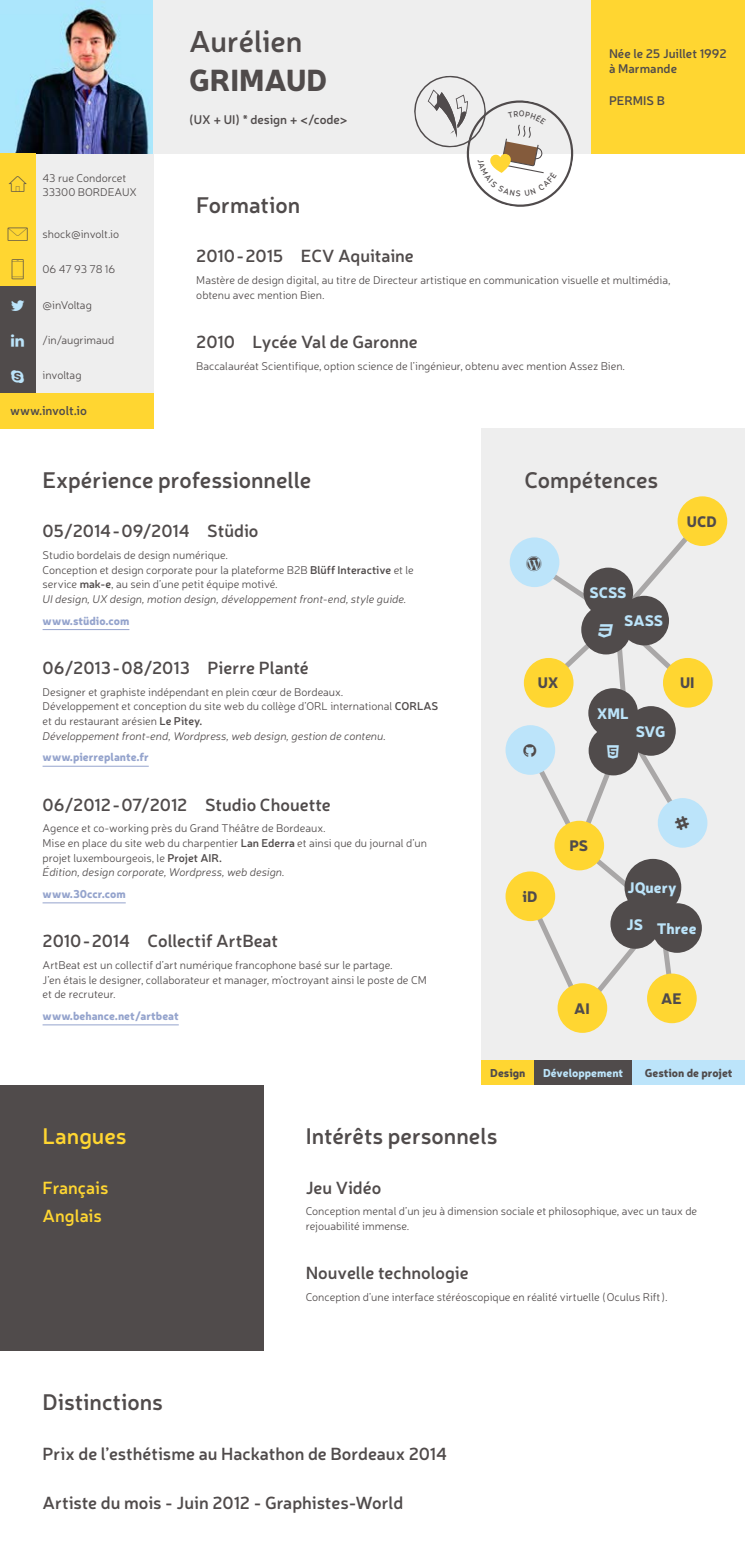
<style>
.page{position:relative;width:745px;height:1560px;background:#fff}
.page>*{position:absolute;margin:0;border:0;box-sizing:border-box;transform-origin:0 0}
.t1{font:600 30px "Neris";color:#504b4b}
.t2{font:900 30px "Neris";color:#504b4b}
.t3{font:600 22.5px "Neris";color:#504b4b}
.t4{font:600 22.5px "Neris";color:#ffd631}
.t5{font:600 17.5px "Neris";color:#504b4b}
.t6{font:600 17.5px/28px "Neris";color:#ffd631}
.t7{font:900 15px "Neris";color:#bce4fa}
.t8{font:900 15px "Neris";color:#504b4b}
.t9{font:600 12.5px/15px "Neris";color:#504b4b}
.t10{font:300 11.25px/14.6px "Neris";color:#504b4b}
.t11{font:900 11.25px "Neris";color:#95a4cd}
.t12{font:900 11.25px "Neris";color:#504b4b}
.t13{font:900 11.25px "Neris";color:#bce4fa}
.s1{font-weight:600}
.s2{font-style:italic}
</style>
<div class="page">
<img style="left:0;top:0;width:154px;height:154px">
<div style="left:0;top:154px;width:154px;height:274px;background:#eee"></div>
<div style="left:591px;top:0;width:153px;height:154px;background:#ffd631"></div>
<div style="left:481px;top:428px;width:263px;height:656px;background:#eee"></div>
<hr style="left:43px;top:629px;width:86px;height:1px;background:#95a4cd">
<hr style="left:43px;top:765px;width:106px;height:1px;background:#95a4cd">
<hr style="left:43px;top:902px;width:83px;height:1px;background:#95a4cd">
<hr style="left:43px;top:1024px;width:136px;height:1px;background:#95a4cd">
<div style="left:154px;top:0;width:437px;height:154px;background:#eee"></div>
<div style="left:0;top:154px;width:35px;height:62px;background:#ffd631"></div>
<div style="left:0;top:216px;width:35px;height:35px;background:#ffd631"></div>
<div style="left:0;top:251px;width:35px;height:35px;background:#ffd631"></div>
<div style="left:0;top:286px;width:35px;height:36px;background:#504b4b"></div>
<div style="left:0;top:322px;width:35px;height:35px;background:#504b4b"></div>
<div style="left:0;top:357px;width:35px;height:36px;background:#504b4b"></div>
<div style="left:0;top:393px;width:154px;height:35px;background:#ffd631"></div>
<div style="left:0;top:1084px;width:263px;height:266px;background:#504b4b"></div>
<div style="left:509px;top:537px;width:50px;height:50px;background:#bce4fa;border-radius:50%"></div>
<div style="left:505px;top:725px;width:50px;height:49px;background:#bce4fa;border-radius:50%"></div>
<div style="left:662px;top:658px;width:50px;height:49px;background:#ffd631;border-radius:50%"></div>
<div style="left:677px;top:496px;width:49px;height:50px;background:#ffd631;border-radius:50%"></div>
<div style="left:557px;top:983px;width:49px;height:49px;background:#ffd631;border-radius:50%"></div>
<div style="left:646px;top:973px;width:50px;height:50px;background:#ffd631;border-radius:50%"></div>
<div style="left:505px;top:871px;width:50px;height:50px;background:#ffd631;border-radius:50%"></div>
<div style="left:481px;top:1059px;width:52px;height:25px;background:#ffd631"></div>
<div style="left:533px;top:1059px;width:99px;height:25px;background:#504b4b"></div>
<div style="left:632px;top:1059px;width:112px;height:25px;background:#bce4fa"></div>
<svg style="left:523px;top:514px;width:184px;height:503px"></svg>
<svg style="left:414px;top:75px;width:160px;height:132px"></svg>
<p class="t10" style="left:43px;top:170px;width:96px">43 rue Condorcet<br>33300 BORDEAUX</p>
<p class="t10" style="left:43px;top:226px;width:78px">shock@involt.io</p>
<p class="t10" style="left:43px;top:261px;width:74px">06 47 93 78 16</p>
<p class="t10" style="left:43px;top:297px;width:51px">@inVoltag</p>
<p class="t10" style="left:43px;top:332px;width:73px">/in/augrimaud</p>
<p class="t10" style="left:43px;top:368px;width:40px">involtag</p>
<p class="t9" style="left:10px;top:403px;width:78px">www.involt.io</p>
<h1 class="t1" style="left:189px;top:21px;width:115px">Aurélien</h1>
<h1 class="t2" style="left:189px;top:58px;width:139px">GRIMAUD</h1>
<p class="t9" style="left:189px;top:111px;width:160px">(UX + UI) * design + &lt;/code&gt;</p>
<p class="t9" style="left:608px;top:45px;width:119px">Née le 25 Juillet 1992 à Marmande</p>
<p class="t9" style="left:608px;top:93px;width:57px">PERMIS B</p>
<h2 class="t3" style="left:196px;top:190px;width:105px">Formation</h2>
<h3 class="t5" style="left:196px;top:244px;width:219px">2010 - 2015 ECV Aquitaine</h3>
<p class="t10" style="left:196px;top:272px;width:475px">Mastère de design digital, au titre de Directeur artistique en communication visuelle et multimédia, obtenu avec mention Bien.</p>
<h3 class="t5" style="left:196px;top:330px;width:223px">2010 Lycée Val de Garonne</h3>
<p class="t10" style="left:196px;top:358px;width:430px">Baccalauréat Scientifique, option science de l’ingénieur, obtenu avec mention Assez Bien.</p>
<h2 class="t3" style="left:43px;top:464px;width:270px">Expérience professionnelle</h2>
<h2 class="t3" style="left:524px;top:464px;width:135px">Compétences</h2>
<h3 class="t5" style="left:43px;top:519px;width:217px">05/2014 - 09/2014 Stüdio</h3>
<p class="t10" style="left:43px;top:547px;width:372px">Studio bordelais de design numérique.<br>Conception et design corporate pour la plateforme B2B <span class="s1">Blüff Interactive</span> et le service <span class="s1">mak-e</span>, au sein d’une petit équipe motivé.<br><span class="s2">UI design, UX design, motion design, développement front-end, style guide.</span></p>
<p class="t11" style="left:43px;top:612px;width:88px">www.stüdio.com</p>
<h3 class="t5" style="left:43px;top:655px;width:267px">06/2013 - 08/2013 Pierre Planté</h3>
<p class="t10" style="left:43px;top:684px;width:397px">Designer et graphiste indépendant en plein cœur de Bordeaux.<br>Développement et conception du site web du collège d’ORL international <span class="s1">CORLAS </span>et du restaurant arésien <span class="s1">Le Pitey.<br></span><span class="s2">Développement front-end, Wordpress, web design, gestion de contenu.</span></p>
<p class="t11" style="left:43px;top:748px;width:108px">www.pierreplante.fr</p>
<h3 class="t5" style="left:43px;top:792px;width:289px">06/2012 - 07/2012 Studio Chouette</h3>
<p class="t10" style="left:43px;top:820px;width:386px">Agence et co-working près du Grand Théâtre de Bordeaux.<br>Mise en place du site web du charpentier <span class="s1">Lan Ederra</span> et ainsi que du journal d’un projet luxembourgeois, le <span class="s1">Projet AIR.<br></span><span class="s2">Édition, design corporate, Wordpress, web design.</span></p>
<p class="t11" style="left:43px;top:885px;width:85px">www.30ccr.com</p>
<h3 class="t5" style="left:43px;top:928px;width:237px">2010 - 2014 Collectif ArtBeat</h3>
<p class="t10" style="left:43px;top:957px;width:385px">ArtBeat est un collectif d’art numérique francophone basé sur le partage.<br>J’en étais le designer, collaborateur et manager, m’octroyant ainsi le poste de CM et de recruteur.</p>
<p class="t11" style="left:43px;top:1007px;width:138px">www.behance.net/artbeat</p>
<h3 class="t8" style="left:686px;top:510px;width:31px">UCD</h3>
<h3 class="t7" style="left:589px;top:581px;width:39px">SCSS</h3>
<h3 class="t7" style="left:624px;top:609px;width:40px">SASS</h3>
<h3 class="t8" style="left:537px;top:672px;width:22px">UX</h3>
<h3 class="t8" style="left:679px;top:672px;width:16px">UI</h3>
<h3 class="t7" style="left:596px;top:702px;width:34px">XML</h3>
<h3 class="t7" style="left:635px;top:720px;width:31px">SVG</h3>
<h3 class="t8" style="left:569px;top:834px;width:20px">PS</h3>
<h3 class="t7" style="left:627px;top:876px;width:50px">JQuery</h3>
<h3 class="t7" style="left:656px;top:917px;width:41px">Three</h3>
<h3 class="t8" style="left:522px;top:885px;width:16px">iD</h3>
<h3 class="t7" style="left:626px;top:913px;width:18px">JS</h3>
<h3 class="t8" style="left:660px;top:987px;width:22px">AE</h3>
<h3 class="t8" style="left:573px;top:997px;width:17px">AI</h3>
<h2 class="t4" style="left:43px;top:1120px;width:86px">Langues</h2>
<h3 class="t6" style="left:43px;top:1172px;width:67px">Français<br>Anglais</h3>
<p class="t12" style="left:490px;top:1064px;width:37px">Design</p>
<p class="t13" style="left:542px;top:1064px;width:82px">Développement</p>
<p class="t12" style="left:644px;top:1064px;width:89px">Gestion de projet</p>
<h2 class="t3" style="left:305px;top:1120px;width:193px">Intérêts personnels</h2>
<h3 class="t5" style="left:305px;top:1175px;width:77px">Jeu Vidéo</h3>
<p class="t10" style="left:305px;top:1203px;width:393px">Conception mental d’un jeu à dimension sociale et philosophique, avec un taux de rejouabilité immense.</p>
<h3 class="t5" style="left:305px;top:1260px;width:164px">Nouvelle technologie</h3>
<p class="t10" style="left:305px;top:1289px;width:363px">Conception d’une interface stéréoscopique en réalité virtuelle ( Oculus Rift ).</p>
<h2 class="t3" style="left:43px;top:1386px;width:122px">Distinctions</h2>
<h3 class="t5" style="left:43px;top:1441px;width:406px">Prix de l’esthétisme au Hackathon de Bordeaux 2014</h3>
<h3 class="t5" style="left:43px;top:1490px;width:362px">Artiste du mois - Juin 2012 - Graphistes-World</h3>
</div>
